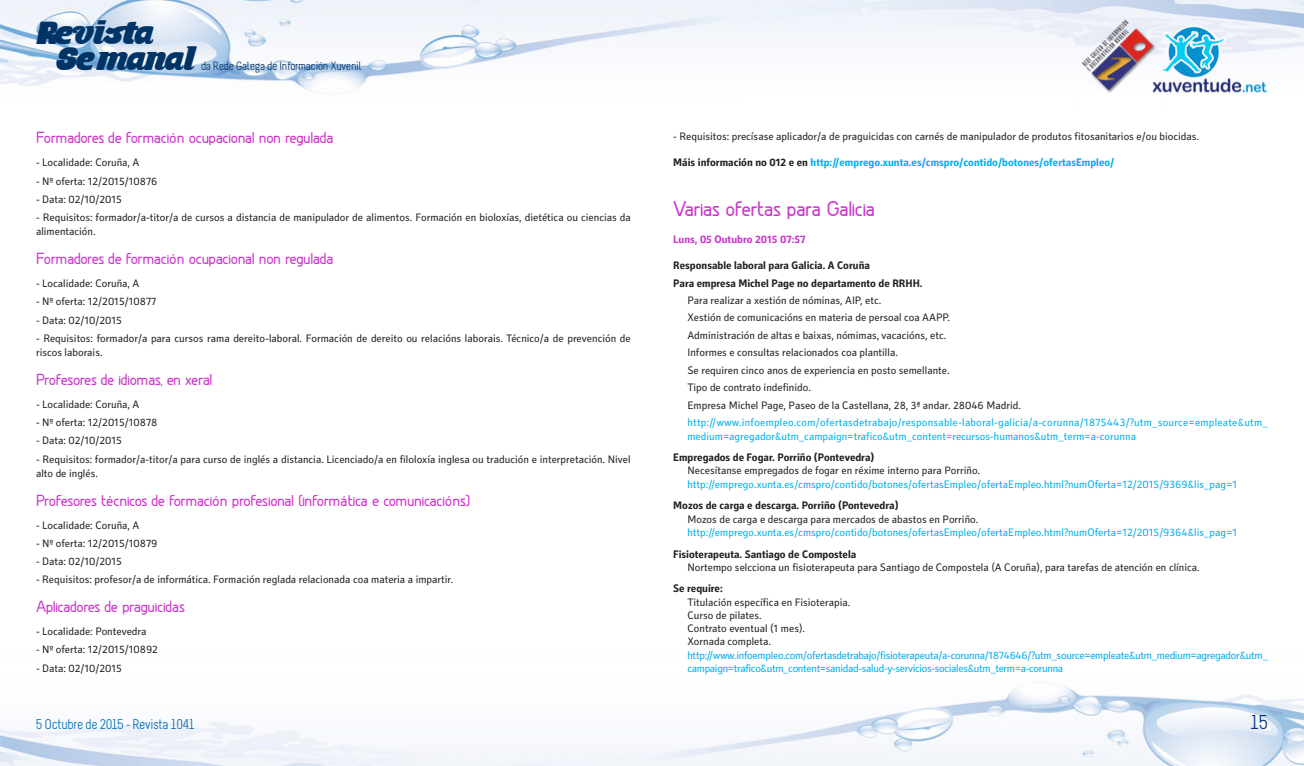
<style>
.page{position:relative;width:1304px;height:766px;background:#fff}
.page>*{position:absolute;margin:0;border:0;box-sizing:border-box;transform-origin:0 0}
.t1{font:33px/26px "Musa Ornata";letter-spacing:-.01em;color:#036}
.t2{font:700 20px "Greyscale Basic";letter-spacing:-.03em;color:#c3c}
.t3{font:20px "Melbourne";color:#003882}
.t4{font:700 15px "Greyscale Basic";letter-spacing:-.03em;color:#c3c}
.t5{font:14px "Melbourne";letter-spacing:-.025em;color:#006fb2}
.t6{font:12px "Melbourne";letter-spacing:-.025em;color:#036}
.t7{font:11px/17.5px "Secca Std Demo";color:#231f20}
.t8{font:11px "Secca Std Demo";color:#00aeef}
.t9{font:11px/13.2px "Secca Std Demo";letter-spacing:-.025em;color:#00aeef}
.t10{font:700 11px/17.5px "Secca Std Demo";color:#231f20}
.t11{font:11px/13.2px "Secca Std Demo";letter-spacing:.02em;color:#00aeef}
.t12{font:700 11px "Secca Std Demo";color:#00aeef}
.t13{font:700 11px "Secca Std Demo";color:#c3c}
.s1{color:#231f20}
</style>
<div class="page">
<img style="left:0;top:0;width:1304px;height:765px">
<h1 class="t1" style="left:55px;top:19px;width:142px;text-indent:-19px">Revista<br>Semanal</h1>
<p class="t6" style="left:201px;top:59px;width:162px">da Rede Galega de Información Xuvenil</p>
<h3 class="t4" style="left:36px;top:129px;width:299px">Formadores de formación ocupacional non regulada</h3>
<p class="t7" style="left:36px;top:154px;width:105px">- Localidade: Coruña, A</p>
<p class="t7" style="left:36px;top:172px;width:123px">- Nº oferta: 12/2015/10876</p>
<p class="t7" style="left:36px;top:191px;width:87px">- Data: 02/10/2015</p>
<p class="t7" style="left:36px;top:210px;width:596px;line-height:14.5px">- Requisitos: formador/a-titor/a de cursos a distancia de manipulador de alimentos. Formación en bioloxías, dietética ou ciencias da alimentación.</p>
<h3 class="t4" style="left:36px;top:249px;width:299px">Formadores de formación ocupacional non regulada</h3>
<p class="t7" style="left:36px;top:275px;width:105px">- Localidade: Coruña, A</p>
<p class="t7" style="left:36px;top:293px;width:122px">- Nº oferta: 12/2015/10877</p>
<p class="t7" style="left:36px;top:311px;width:87px">- Data: 02/10/2015</p>
<p class="t7" style="left:36px;top:331px;width:596px;line-height:14.5px">- Requisitos: formador/a para cursos rama dereito-laboral. Formación de dereito ou relacións laborais. Técnico/a de prevención de riscos laborais.</p>
<h3 class="t4" style="left:36px;top:370px;width:178px">Profesores de idiomas, en xeral</h3>
<p class="t7" style="left:36px;top:396px;width:105px">- Localidade: Coruña, A</p>
<p class="t7" style="left:36px;top:414px;width:123px">- Nº oferta: 12/2015/10878</p>
<p class="t7" style="left:36px;top:432px;width:87px">- Data: 02/10/2015</p>
<p class="t7" style="left:36px;top:452px;width:596px;line-height:14.5px">- Requisitos: formador/a-titor/a para curso de inglés a distancia. Licenciado/a en filoloxía inglesa ou tradución e interpretación. Nivel alto de inglés.</p>
<h3 class="t4" style="left:36px;top:491px;width:436px">Profesores técnicos de formación profesional (informática e comunicacións)</h3>
<p class="t7" style="left:36px;top:516px;width:105px">- Localidade: Coruña, A</p>
<p class="t7" style="left:36px;top:535px;width:123px">- Nº oferta: 12/2015/10879</p>
<p class="t7" style="left:36px;top:553px;width:87px">- Data: 02/10/2015</p>
<p class="t7" style="left:36px;top:571px;width:419px">- Requisitos: profesor/a de informática. Formación reglada relacionada coa materia a impartir.</p>
<h3 class="t4" style="left:36px;top:597px;width:151px">Aplicadores de praguicidas</h3>
<p class="t7" style="left:36px;top:623px;width:112px">- Localidade: Pontevedra</p>
<p class="t7" style="left:36px;top:641px;width:123px">- Nº oferta: 12/2015/10892</p>
<p class="t7" style="left:36px;top:659px;width:87px">- Data: 02/10/2015</p>
<p class="t7" style="left:673px;top:128px;width:527px">- Requisitos: precísase aplicador/a de praguicidas con carnés de manipulador de produtos fitosanitarios e/ou biocidas.</p>
<p class="t12" style="left:673px;top:156px;width:443px"><span class="s1">Máis información no 012 e en</span> http://emprego.xunta.es/cmspro/contido/botones/ofertasEmpleo/</p>
<h2 class="t2" style="left:673px;top:196px;width:204px">Varias ofertas para Galicia</h2>
<p class="t13" style="left:673px;top:233px;width:134px">Luns, 05 Outubro 2015 07:57</p>
<p class="t10" style="left:673px;top:257px;width:251px">Responsable laboral para Galicia. A Coruña<br>Para empresa Michel Page no departamento de RRHH.</p>
<p class="t7" style="left:687px;top:292px;width:335px">Para realizar a xestión de nóminas, AIP, etc.<br>Xestión de comunicacións en materia de persoal coa AAPP.<br>Administración de altas e baixas, nómimas, vacacións, etc.<br>Informes e consultas relacionados coa plantilla.<br>Se requiren cinco anos de experiencia en posto semellante.<br>Tipo de contrato indefinido.<br>Empresa Michel Page, Paseo de la Castellana, 28, 3ª andar. 28046 Madrid.</p>
<p class="t11" style="left:687px;top:416px;width:582px">http://www.infoempleo.com/ofertasdetrabajo/responsable-laboral-galicia/a-corunna/1875443/?utm_source=empleate&amp;utm_ medium=agregador&amp;utm_campaign=trafico&amp;utm_content=recursos-humanos&amp;utm_term=a-corunna</p>
<p class="t10" style="left:673px;top:449px;width:203px">Empregados de Fogar. Porriño (Pontevedra)</p>
<p class="t7" style="left:687px;top:462px;width:294px">Necesítanse empregados de fogar en réxime interno para Porriño.</p>
<p class="t8" style="left:687px;top:477px;width:551px">http://emprego.xunta.es/cmspro/contido/botones/ofertasEmpleo/ofertaEmpleo.html?numOferta=12/2015/9369&amp;lis_pag=1</p>
<p class="t10" style="left:673px;top:497px;width:227px">Mozos de carga e descarga. Porriño (Pontevedra)</p>
<p class="t7" style="left:687px;top:510px;width:292px">Mozos de carga e descarga para mercados de abastos en Porriño.</p>
<p class="t8" style="left:687px;top:525px;width:551px">http://emprego.xunta.es/cmspro/contido/botones/ofertasEmpleo/ofertaEmpleo.html?numOferta=12/2015/9364&amp;lis_pag=1</p>
<p class="t10" style="left:673px;top:545px;width:185px">Fisioterapeuta. Santiago de Compostela</p>
<p class="t7" style="left:687px;top:558px;width:514px">Nortempo selcciona un fisioterapeuta para Santiago de Compostela (A Coruña), para tarefas de atención en clínica.</p>
<p class="t10" style="left:673px;top:580px;width:51px">Se require:</p>
<p class="t7" style="left:687px;top:595px;width:164px;line-height:13.2px">Titulación específica en Fisioterapia.<br>Curso de pilates.<br>Contrato eventual (1 mes).<br>Xornada completa.</p>
<p class="t9" style="left:687px;top:648px;width:582px">http://www.infoempleo.com/ofertasdetrabajo/fisioterapeuta/a-corunna/1874646/?utm_source=empleate&amp;utm_medium=agregador&amp;utm_ campaign=trafico&amp;utm_content=sanidad-salud-y-servicios-sociales&amp;utm_term=a-corunna</p>
<p class="t5" style="left:36px;top:717px;width:160px">5 Octubre de 2015 - Revista 1041</p>
<h2 class="t3" style="left:1251px;top:711px;width:19px">15</h2>
</div>
